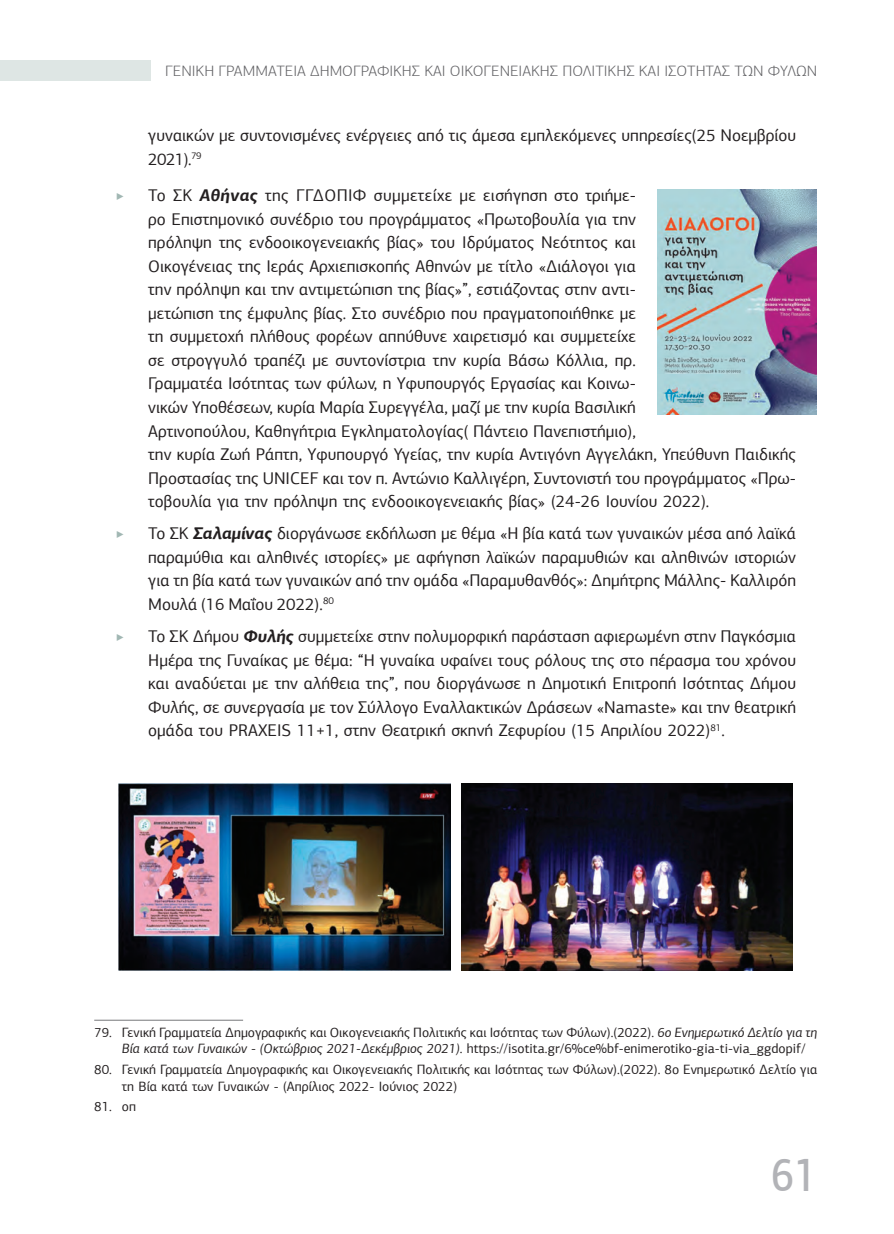
<style>
.page{position:relative;width:894px;height:1234px;background:#fff}
.page>*{position:absolute;margin:0;border:0;box-sizing:border-box;transform-origin:0 0}
.t1{font:500 47.7px "PF Agora Sans Pro";color:#b2b3b7;scale:.85 1}
.t2{font:16.95px/23.5px "PF Agora Sans Pro";color:#231f20}
.t3{font:16.95px "PF Agora Sans Pro";color:#a1b7b3}
.t4{font:300 15px "PF Agora Sans Pro";color:#636366;scale:1.06 1}
.t5{font:13.5px/16.5px "PF Agora Sans Pro";color:#231f20}
.s1{font-weight:700;font-style:italic}
.s2{font-style:italic}
</style>
<div class="page">
<div style="left:1px;top:60px;width:149px;height:21px;background:#dee6e4"></div>
<svg style="left:0;top:60px;width:1px;height:21px"></svg>
<img style="left:657px;top:189px;width:159px;height:225px">
<img style="left:119px;top:783px;width:331px;height:187px">
<img style="left:461px;top:783px;width:332px;height:187px">
<hr style="left:94px;top:1019px;width:149px;height:1px;background:#76787b">
<p class="t4" style="left:165px;top:62px;width:617px">ΓΕΝΙΚΗ ΓΡΑΜΜΑΤΕΙΑ ∆ΗΜΟΓΡΑΦΙΚΗΣ ΚΑΙ ΟΙΚΟΓΕΝΕΙΑΚΗΣ ΠΟΛΙΤΙΚΗΣ ΚΑΙ ΙΣΟΤΗΤΑΣ ΤΩΝ ΦΥΛΩΝ</p>
<p class="t2" style="left:148px;top:123px;width:649px">γυναικών με συντονισμένες ενέργειες από τις άμεσα εμπλεκόμενες υπηρεσίες(25 Νοεμβρίου<br>2021).<sup>79</sup></p>
<p class="t3" style="left:115px;top:185px;width:10px">‣</p>
<p class="t2" style="left:148px;top:183px;width:649px">Το ΣΚ <span class="s1">Αθήνας</span> της ΓΓΔΟΠΙΦ συμμετείχε με εισήγηση στο τριήμε-<br>ρο Επιστημονικό συνέδριο του προγράμματος «Πρωτοβουλία για την<br>πρόληψη της ενδοοικογενειακής βίας» του Ιδρύματος Νεότητος και<br>Οικογένειας της Ιεράς Αρχιεπισκοπής Αθηνών με τίτλο «Διάλογοι για<br>την πρόληψη και την αντιμετώπιση της βίας»”, εστιάζοντας στην αντι-<br>μετώπιση της έμφυλης βίας. Στο συνέδριο που πραγματοποιήθηκε με<br>τη συμμετοχή πλήθους φορέων απηύθυνε χαιρετισμό και συμμετείχε<br>σε στρογγυλό τραπέζι με συντονίστρια την κυρία Βάσω Κόλλια, πρ.<br>Γραμματέα Ισότητας των φύλων, η Υφυπουργός Εργασίας και Κοινω-<br>νικών Υποθέσεων, κυρία Μαρία Συρεγγέλα, μαζί με την κυρία Βασιλική<br>Αρτινοπούλου, Καθηγήτρια Εγκληματολογίας( Πάντειο Πανεπιστήμιο),<br>την κυρία Zωή Ράπτη, Υφυπουργό Υγείας, την κυρία Αντιγόνη Αγγελάκη, Υπεύθυνη Παιδικής Προστασίας της UNICEF και τον π. Αντώνιο Καλλιγέρη, Συντονιστή του προγράμματος «Πρω&shy;τοβουλία για την πρόληψη της ενδοοικογενειακής βίας» (24-26 Ιουνίου 2022).</p>
<p class="t3" style="left:115px;top:523px;width:10px">‣</p>
<p class="t2" style="left:148px;top:521px;width:649px;text-align:justify">Το ΣΚ <span class="s1">Σαλαµίνας</span> διοργάνωσε εκδήλωση με θέμα «Η βία κατά των γυναικών μέσα από λαϊκά παραμύθια και αληθινές ιστορίες» με αφήγηση λαϊκών παραμυθιών και αληθινών ιστοριών για τη βία κατά των γυναικών από την ομάδα «Παραμυθανθός»: Δημήτρης Μάλλης- Καλλιρόη Μουλά (16 Μαΐου 2022).<sup>80</sup></p>
<p class="t3" style="left:115px;top:626px;width:10px">‣</p>
<p class="t2" style="left:148px;top:624px;width:649px;text-align:justify">Το ΣΚ Δήμου <span class="s1">Φυλής</span> συμμετείχε στην πολυμορφική παράσταση αφιερωμένη στην Παγκόσμια Ημέρα της Γυναίκας με θέμα: “Η γυναίκα υφαίνει τους ρόλους της στο πέρασμα του χρόνου και αναδύεται με την αλήθεια της”, που διοργάνωσε η Δημοτική Επιτροπή Ισότητας Δήμου Φυλής, σε συνεργασία με τον Σύλλογο Εναλλακτικών Δράσεων «Namaste» και την θεατρική ομάδα του PRAXEIS 11+1, στην Θεατρική σκηνή Ζεφυρίου (15 Απριλίου 2022)<sup>81</sup>.</p>
<p class="t5" style="left:122px;top:1023px;width:697px;text-indent:-28px">79. Γενική Γραμματεία Δημογραφικής και Οικογενειακής Πολιτικής και Ισότητας των Φύλων).(2022). <span class="s2">6ο Ενημερωτικό ∆ελτίο για τη<br>Βία κατά των Γυναικών - (Οκτώβριος 2021-∆εκέμβριος 2021)</span>. https://isotita.gr/6%ce%bf-enimerotiko-gia-ti-via_ggdopif/</p>
<p class="t5" style="left:122px;top:1060px;width:697px;text-indent:-28px">80. Γενική Γραμματεία Δημογραφικής και Οικογενειακής Πολιτικής και Ισότητας των Φύλων).(2022). 8ο Ενημερωτικό Δελτίο για τη Βία κατά των Γυναικών - (Απρίλιος 2022- Ιούνιος 2022)</p>
<p class="t5" style="left:94px;top:1098px;width:43px">81. οπ</p>
<h1 class="t1" style="left:771px;top:1144px;width:56px">61</h1>
</div>
